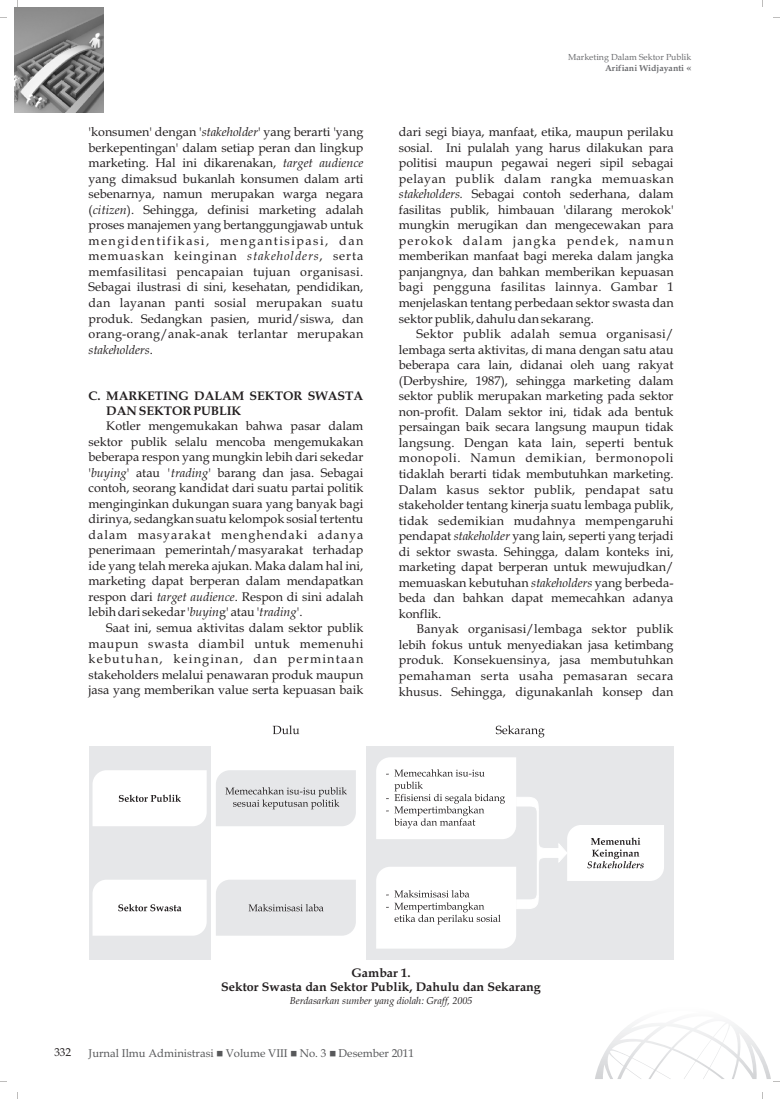
<style>
.page{position:relative;width:780px;height:1099px;background:#fff}
.page>*{position:absolute;margin:0;border:0;box-sizing:border-box;transform-origin:0 0}
.t1{font:12.5px/15.5px "Book Antiqua";color:#231f20;text-align:justify}
.t2{font:700 12.5px/14.9px "Book Antiqua";color:#231f20}
.t3{font:11.25px "Book Antiqua";color:#57585a}
.t4{font:11.25px "Book Antiqua";color:#231f20}
.t5{font:italic 10px "Book Antiqua";color:#231f20}
.t6{font:8.75px/11.8px "Book Antiqua";color:#6c6d70;text-align:right}
.s1{font-style:italic}
.s2{font-weight:700}
.s3{font-weight:700;font-size:10px}
</style>
<div class="page">
<svg style="left:762px;top:0;width:18px;height:18px"></svg>
<svg style="left:0;top:0;width:18px;height:18px"></svg>
<svg style="left:0;top:1081px;width:18px;height:17px"></svg>
<div style="left:7px;top:7px;width:765px;height:1084px;background:#fff"></div>
<svg style="left:595px;top:1024px;width:185px;height:74px"></svg>
<div style="left:89px;top:746px;width:121px;height:213px;background:#e6e7e9"></div>
<div style="left:366px;top:746px;width:307px;height:213px;background:#e6e7e9"></div>
<svg style="left:376px;top:757px;width:288px;height:191px"></svg>
<svg style="left:273px;top:725px;width:26px;height:9px"></svg>
<svg style="left:495px;top:725px;width:49px;height:12px"></svg>
<div style="left:92px;top:770px;width:115px;height:56px;background:#fff"></div>
<svg style="left:92px;top:880px;width:115px;height:55px;background:#f9f9f9"></svg>
<svg style="left:216px;top:770px;width:140px;height:56px;background:#dcdddf"></svg>
<div style="left:216px;top:880px;width:140px;height:55px;background:#e6e7e9"></div>
<img style="left:14px;top:7px;width:90px;height:106px">
<p class="t1" style="left:89px;top:125px;width:276px">'konsumen' dengan '<span class="s1">stakeholder</span>' yang berarti 'yang berkepentingan' dalam setiap peran dan lingkup marketing. Hal ini dikarenakan, <span class="s1">target audience </span>yang dimaksud bukanlah konsumen dalam arti sebenarnya, namun merupakan warga negara (<span class="s1">citizen</span>). Sehingga, definisi marketing adalah proses manajemen yang bertanggungjawab untuk mengidentifikasi, mengantisipasi, dan memuaskan keinginan <span class="s1">stakeholders</span>, serta memfasilitasi pencapaian tujuan organisasi.<br>Sebagai ilustrasi di sini, kesehatan, pendidikan, dan layanan panti sosial merupakan suatu produk. Sedangkan pasien, murid/siswa, dan orang-orang/anak-anak terlantar merupakan <span class="s1">stakeholders</span>.</p>
<p class="t2" style="left:106px;top:389px;width:258px;text-indent:-18px">C. MARKETING DALAM SEKTOR SWASTA<br>DAN SEKTOR PUBLIK</p>
<p class="t1" style="left:89px;top:419px;width:276px;text-indent:18px">Kotler mengemukakan bahwa pasar dalam sektor publik selalu mencoba mengemukakan beberapa respon yang mungkin lebih dari sekedar '<span class="s1">buying</span>' atau <span class="s1">'trading</span>' barang dan jasa. Sebagai contoh, seorang kandidat dari suatu partai politik menginginkan dukungan suara yang banyak bagi dirinya, sedangkan suatu kelompok sosial tertentu dalam masyarakat menghendaki adanya penerimaan pemerintah/masyarakat terhadap ide yang telah mereka ajukan. Maka dalam hal ini, marketing dapat berperan dalam mendapatkan respon dari <span class="s1">target audience</span>. Respon di sini adalah lebih dari sekedar '<span class="s1">buyin</span>g' atau '<span class="s1">trading</span>'.</p>
<p class="t1" style="left:89px;top:621px;width:276px;text-indent:18px">Saat ini, semua aktivitas dalam sektor publik maupun swasta diambil untuk memenuhi kebutuhan, keinginan, dan permintaan stakeholders melalui penawaran produk maupun jasa yang memberikan value serta kepuasan baik</p>
<p class="t6" style="left:568px;top:52px;width:124px">Marketing Dalam Sektor Publik<br><span class="s2">Arifiani Widjayanti</span> <span class="s3">«</span></p>
<p class="t1" style="left:399px;top:125px;width:276px">dari segi biaya, manfaat, etika, maupun perilaku sosial. Ini pulalah yang harus dilakukan para politisi maupun pegawai negeri sipil sebagai pelayan publik dalam rangka memuaskan <span class="s1">stakeholders.</span> Sebagai contoh sederhana, dalam fasilitas publik, himbauan 'dilarang merokok' mungkin merugikan dan mengecewakan para perokok dalam jangka pendek, namun memberikan manfaat bagi mereka dalam jangka panjangnya, dan bahkan memberikan kepuasan bagi pengguna fasilitas lainnya. Gambar 1 menjelaskan tentang perbedaan sektor swasta dan sektor publik, dahulu dan sekarang.</p>
<p class="t1" style="left:399px;top:327px;width:276px;text-indent:18px">Sektor publik adalah semua organisasi/ lembaga serta aktivitas, di mana dengan satu atau beberapa cara lain, didanai oleh uang rakyat (Derbyshire, 1987), sehingga marketing dalam sektor publik merupakan marketing pada sektor non-profit. Dalam sektor ini, tidak ada bentuk persaingan baik secara langsung maupun tidak langsung. Dengan kata lain, seperti bentuk monopoli. Namun demikian, bermonopoli tidaklah berarti tidak membutuhkan marketing.<br>Dalam kasus sektor publik, pendapat satu stakeholder tentang kinerja suatu lembaga publik, tidak sedemikian mudahnya mempengaruhi pendapat <span class="s1">stakeholder</span> yang lain, seperti yang terjadi di sektor swasta. Sehingga, dalam konteks ini, marketing dapat berperan untuk mewujudkan/ memuaskan kebutuhan <span class="s1">stakeholders</span> yang berbeda&shy;beda dan bahkan dapat memecahkan adanya konflik.</p>
<p class="t1" style="left:399px;top:623px;width:276px;text-indent:18px">Banyak organisasi/lembaga sektor publik lebih fokus untuk menyediakan jasa ketimbang produk. Konsekuensinya, jasa membutuhkan pemahaman serta usaha pemasaran secara khusus. Sehingga, digunakanlah konsep dan</p>
<p class="t2" style="left:221px;top:966px;width:321px;text-align:center">Gambar 1.<br>Sektor Swasta dan Sektor Publik, Dahulu dan Sekarang</p>
<p class="t5" style="left:290px;top:996px;width:184px">Berdasarkan sumber yang diolah: Graff, 2005</p>
<p class="t4" style="left:54px;top:1048px;width:18px">332</p>
<p class="t3" style="left:89px;top:1048px;width:327px">Jurnal Ilmu Administrasi Volume VIII No. 3 Desember 2011</p>
</div>
